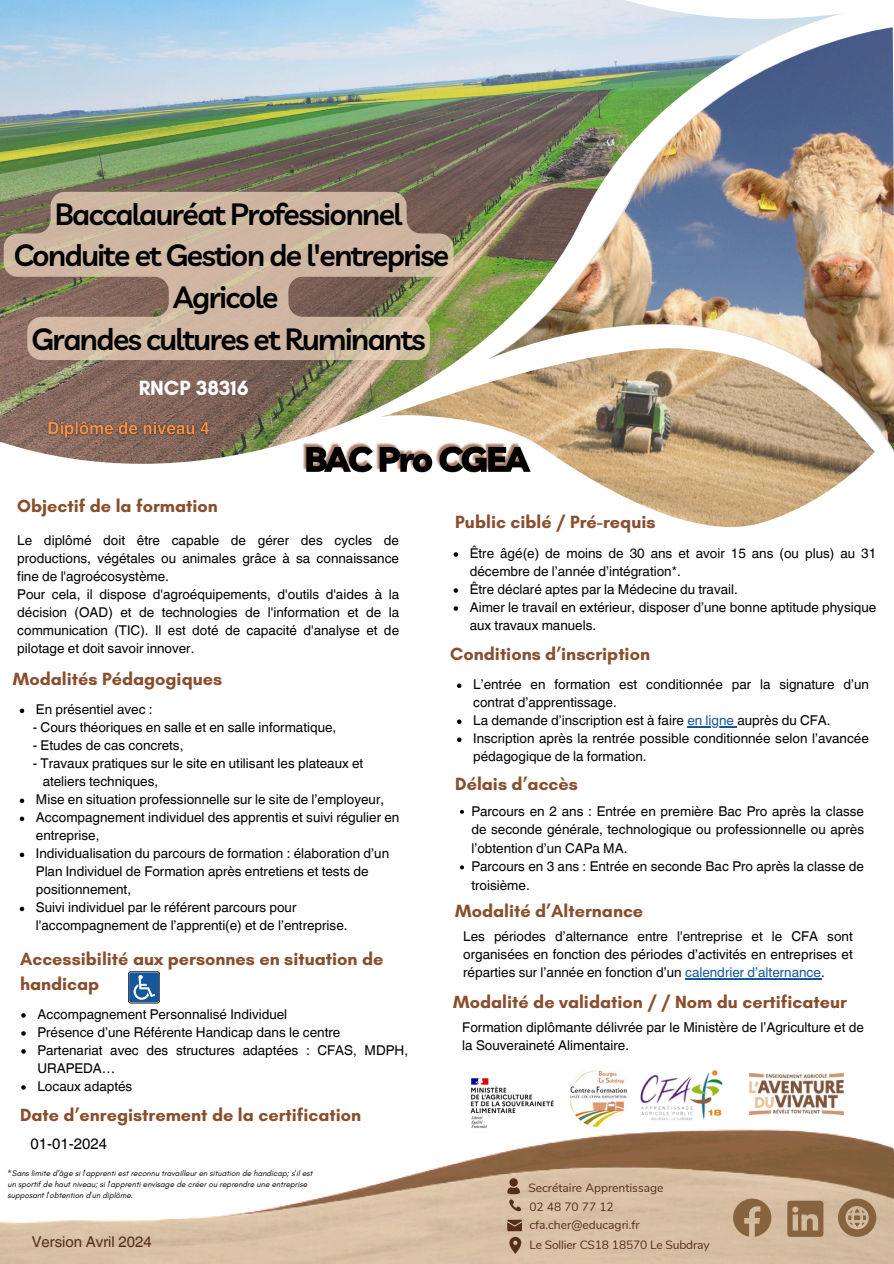
<style>
.page{position:relative;width:894px;height:1264px;background:#fff}
.page>*{position:absolute;margin:0;border:0;box-sizing:border-box;transform-origin:0 0}
.t1{font:600 30px/41.7px "Livvic";letter-spacing:-.05em;color:#000;text-align:center}
.t2{font:700 21px "Glacial Indifference";color:#fffdff}
.t3{font:700 18px/24.8px "Glacial Indifference";color:#894e2d}
.t4{font:15px "Helvetica World";color:#542e19}
.t5{font:15px "Helvetica World";color:#000}
.t6{font:13.5px/18px "Helvetica World";color:#000}
.t7{font:12px "Nunito";color:#542e19}
.t8{font:italic 8.25px/10.9px "Glacial Indifference";color:#000}
.s1{color:#15569c}
</style>
<div class="page">
<img style="left:470px;top:1078px;width:84px;height:43px">
<img style="left:640px;top:1070px;width:83px;height:51px">
<img style="left:0;top:1124px;width:893px;height:139px">
<svg style="left:787px;top:1200px;width:36px;height:36px"></svg>
<img style="left:843px;top:27px;width:50px;height:425px">
<img style="left:0;top:0;width:843px;height:464px">
<img style="left:381px;top:348px;width:493px;height:179px">
<svg style="left:837px;top:1198px;width:39px;height:38px"></svg>
<svg style="left:732px;top:1198px;width:39px;height:38px"></svg>
<div style="left:128px;top:971px;width:32px;height:32px;border:1px solid #231f20;border-radius:3px"></div>
<div style="left:129px;top:972px;width:30px;height:30px;background:#15569c;border-radius:2px"></div>
<svg style="left:133px;top:975px;width:22px;height:24px"></svg>
<svg style="left:507px;top:1219px;width:14px;height:11px"></svg>
<svg style="left:509px;top:1236px;width:12px;height:17px"></svg>
<svg style="left:506px;top:1199px;width:15px;height:14px"></svg>
<svg style="left:507px;top:1178px;width:12px;height:15px"></svg>
<img style="left:749px;top:1073px;width:94px;height:41px">
<svg style="left:20px;top:708px;width:4px;height:5px"></svg>
<svg style="left:20px;top:798px;width:4px;height:5px"></svg>
<svg style="left:20px;top:816px;width:4px;height:5px"></svg>
<svg style="left:20px;top:852px;width:4px;height:5px"></svg>
<svg style="left:20px;top:906px;width:4px;height:5px"></svg>
<svg style="left:460px;top:809px;width:4px;height:4px"></svg>
<svg style="left:460px;top:865px;width:4px;height:4px"></svg>
<svg style="left:21px;top:1013px;width:5px;height:4px"></svg>
<svg style="left:21px;top:1031px;width:5px;height:4px"></svg>
<svg style="left:21px;top:1049px;width:5px;height:4px"></svg>
<svg style="left:21px;top:1085px;width:5px;height:4px"></svg>
<hr style="left:685px;top:978px;width:135px;height:1px;background:#15569c">
<svg style="left:4px;top:192px;width:449px;height:168px;background:#bba590"></svg>
<img style="left:298px;top:436px;width:234px;height:45px">
<img style="left:44px;top:414px;width:170px;height:30px">
<svg style="left:453px;top:552px;width:5px;height:4px"></svg>
<svg style="left:453px;top:588px;width:5px;height:4px"></svg>
<svg style="left:453px;top:606px;width:5px;height:4px"></svg>
<svg style="left:457px;top:683px;width:4px;height:5px"></svg>
<svg style="left:457px;top:719px;width:4px;height:5px"></svg>
<hr style="left:687px;top:726px;width:50px;height:1px;background:#15569c">
<svg style="left:457px;top:737px;width:4px;height:5px"></svg>
<img style="left:569px;top:1070px;width:60px;height:57px">
<p class="t1" style="left:14px;top:192px;width:437px">Baccalauréat Professionnel<br>Conduite et Gestion de l'entreprise<br>Agricole<br>Grandes cultures et Ruminants</p>
<p class="t2" style="left:139px;top:375px;width:111px">RNCP 38316</p>
<p class="t3" style="left:17px;top:493px;width:202px">Objectif de la formation</p>
<h4 class="t6" style="left:17px;top:531px;width:383px">Le diplômé doit être capable de gérer des cycles de productions, végétales ou animales grâce à sa connaissance fine de l'agroécosystème.<br>Pour cela, il dispose d'agroéquipements, d'outils d'aides à la décision (OAD) et de technologies de l'information et de la communication (TIC). Il est doté de capacité d'analyse et de pilotage et doit savoir innover.</h4>
<h5 class="t3" style="left:13px;top:666px;width:211px">Modalités Pédagogiques</h5>
<p class="t6" style="left:36px;top:700px;width:118px">En présentiel avec :</p>
<h4 class="t6" style="left:33px;top:718px;width:305px">- Cours théoriques en salle et en salle informatique,</h4>
<h4 class="t6" style="left:33px;top:736px;width:152px">- Etudes de cas concrets,</h4>
<h4 class="t6" style="left:33px;top:754px;width:332px">- Travaux pratiques sur le site en utilisant les plateaux et</h4>
<h4 class="t6" style="left:36px;top:772px;width:365px;text-indent:7px">ateliers techniques,<br>Mise en situation professionnelle sur le site de l’employeur, Accompagnement individuel des apprentis et suivi régulier en entreprise,<br>Individualisation du parcours de formation : élaboration d’un Plan Individuel de Formation après entretiens et tests de</h4>
<h6 class="t6" style="left:36px;top:880px;width:313px">positionnement,<br>Suivi individuel par le référent parcours pour l'accompagnement de l’apprenti(e) et de l’entreprise.</h6>
<p class="t3" style="left:20px;top:946px;width:365px">Accessibilité aux personnes en situation de handicap</p>
<h4 class="t6" style="left:37px;top:1005px;width:251px">Accompagnement Personnalisé Individuel</h4>
<h4 class="t6" style="left:37px;top:1023px;width:304px">Présence d’une Référente Handicap dans le centre</h4>
<p class="t6" style="left:37px;top:1041px;width:372px">Partenariat avec des structures adaptées : CFAS, MDPH,<br>URAPEDA…</p>
<p class="t6" style="left:37px;top:1077px;width:96px">Locaux adaptés</p>
<h4 class="t3" style="left:20px;top:1102px;width:342px">Date d’enregistrement de la certification</h4>
<p class="t5" style="left:30px;top:1134px;width:78px">01-01-2024</p>
<p class="t8" style="left:8px;top:1167px;width:306px">*Sans limite d’âge si l'apprenti est reconnu travailleur en situation de handicap; s'il est un sportif de haut niveau; si l'apprenti envisage de créer ou reprendre une entreprise supposant l'obtention d'un diplôme.</p>
<p class="t4" style="left:32px;top:1232px;width:122px">Version Avril 2024</p>
<h4 class="t3" style="left:455px;top:509px;width:202px">Public ciblé / Pré-requis</h4>
<p class="t6" style="left:469px;top:544px;width:408px">Être âgé(e) de moins de 30 ans et avoir 15 ans (ou plus) au 31 décembre de l’année d’intégration*.</p>
<h4 class="t6" style="left:469px;top:580px;width:269px">Être déclaré aptes par la Médecine du travail.</h4>
<p class="t6" style="left:469px;top:598px;width:408px">Aimer le travail en extérieur, disposer d’une bonne aptitude physique aux travaux manuels.</p>
<p class="t3" style="left:450px;top:641px;width:201px">Conditions d’inscription</p>
<p class="t6" style="left:473px;top:675px;width:397px">L’entrée en formation est conditionnée par la signature d’un contrat d’apprentissage.</p>
<p class="t6" style="left:473px;top:711px;width:359px">La demande d’inscription est à faire <span class="s1">en ligne</span> auprès du CFA.</p>
<h5 class="t6" style="left:473px;top:729px;width:397px">Inscription après la rentrée possible conditionnée selon l’avancée</h5>
<p class="t6" style="left:473px;top:747px;width:175px">pédagogique de la formation.</p>
<p class="t3" style="left:455px;top:771px;width:124px">Délais d’accès</p>
<p class="t6" style="left:471px;top:802px;width:394px;line-height:18.5px;text-align:justify">Parcours en 2 ans : Entrée en première Bac Pro après la classe de seconde générale, technologique ou professionnelle ou après l’obtention d’un CAPa MA.</p>
<p class="t6" style="left:471px;top:857px;width:394px;line-height:18.5px">Parcours en 3 ans : Entrée en seconde Bac Pro après la classe de troisième.</p>
<p class="t3" style="left:455px;top:898px;width:189px">Modalité d’Alternance</p>
<p class="t6" style="left:463px;top:927px;width:391px;text-align:justify">Les périodes d’alternance entre l'entreprise et le CFA sont organisées en fonction des périodes d’activités en entreprises et réparties sur l’année en fonction d’un <span class="s1">calendrier d’alternance</span>.</p>
<h5 class="t3" style="left:453px;top:989px;width:395px">Modalité de validation / / Nom du certificateur</h5>
<p class="t6" style="left:462px;top:1018px;width:403px">Formation diplômante délivrée par le Ministère de l’Agriculture et de la Souveraineté Alimentaire.</p>
<p class="t7" style="left:528px;top:1179px;width:136px">Secrétaire Apprentissage</p>
<p class="t7" style="left:529px;top:1198px;width:86px">02 48 70 77 12</p>
<h4 class="t7" style="left:529px;top:1217px;width:112px">cfa.cher@educagri.fr</h4>
<p class="t7" style="left:529px;top:1237px;width:182px">Le Sollier CS18 18570 Le Subdray</p>
</div>
